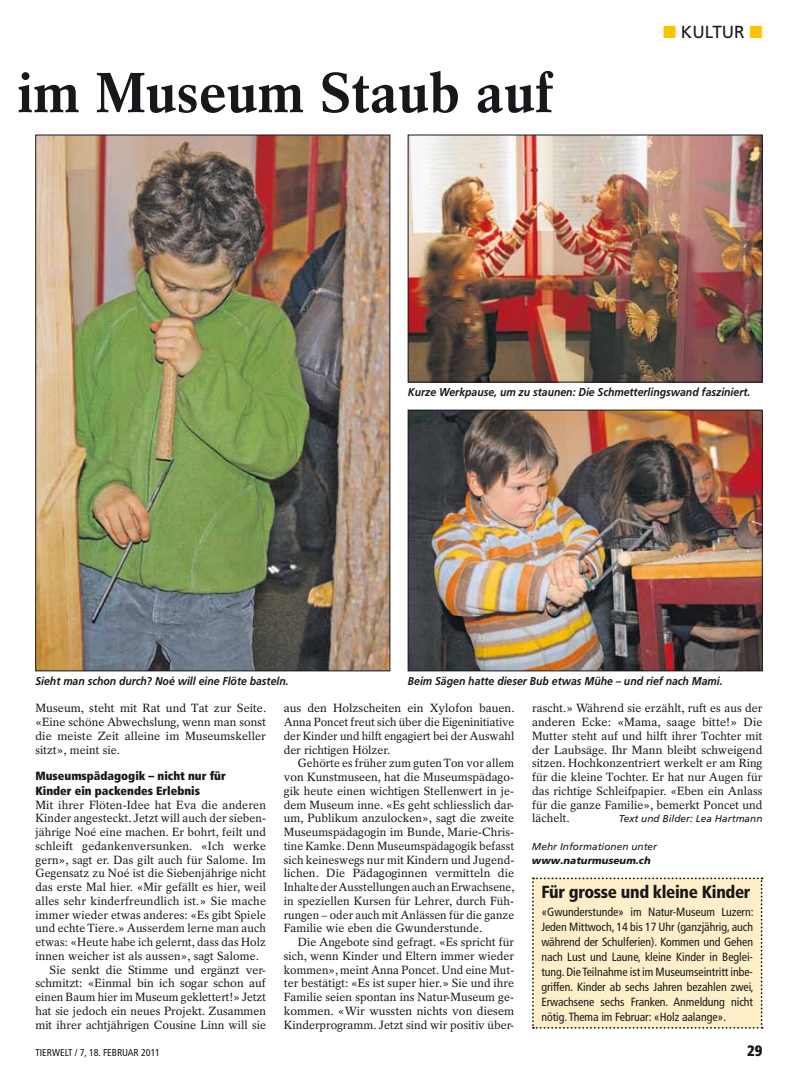
<style>
.page{position:relative;width:798px;height:1081px;background:#fff}
.page>*{position:absolute;margin:0;border:0;box-sizing:border-box;transform-origin:0 0}
.t1{font:700 56.12px "Rotation LT Std";color:#1a171c}
.t2{font:900 condensed 17.5px "Frutiger LT Pro";letter-spacing:-.02em;color:#1a171c}
.t3{font:17.5px "Frutiger LT Pro";color:#1a171c}
.t4{font:900 condensed 15px "Frutiger LT Pro";color:#1a171c}
.t5{font:11.88px/13.8px "Rotation LT Std";letter-spacing:.005em;color:#1a171c;text-align:justify}
.t6{font:condensed 11.88px/15px "Frutiger LT Pro";letter-spacing:-.005em;color:#1a171c;text-align:justify}
.t7{font:900 condensed 11.88px/15px "Frutiger LT Pro";color:#1a171c}
.t8{font:italic 700 11.38px "Frutiger LT Pro";color:#1a171c;scale:.92 1}
.t9{font:italic 10px "Frutiger LT Pro";letter-spacing:.005em;color:#1a171c}
.t10{font:condensed 10px "Frutiger LT Pro";color:#1a171c}
.t11{font:italic 900 10px "Frutiger LT Pro";letter-spacing:.005em;color:#1a171c}
.s1{color:#fcc400}
</style>
<div class="page">
<div style="left:532px;top:877px;width:230px;height:151px;background:#ffefc8"></div>
<img style="left:409px;top:137px;width:351px;height:243px">
<div style="left:407px;top:135px;width:355px;height:247px;border:1px solid #1a171c"></div>
<img style="left:409px;top:412px;width:351px;height:257px">
<div style="left:407px;top:410px;width:355px;height:261px;border:1px solid #1a171c"></div>
<img style="left:37px;top:137px;width:351px;height:532px">
<h1 class="t1" style="left:18px;top:59px;width:537px">im Museum Staub auf</h1>
<h2 class="t3" style="left:662px;top:22px;width:101px"><span class="s1">■</span> KULTUR <span class="s1">■</span></h2>
<p class="t8" style="left:35px;top:674px;width:277px">Sieht man schon durch? Noé will eine Flöte basteln.</p>
<p class="t8" style="left:407px;top:385px;width:373px">Kurze Werkpause, um zu staunen: Die Schmetterlingswand fasziniert.</p>
<p class="t8" style="left:407px;top:674px;width:343px">Beim Sägen hatte dieser Bub etwas Mühe – und rief nach Mami.</p>
<p class="t5" style="left:35px;top:701px;width:232px">Museum, steht mit Rat und Tat zur Seite. «Eine schöne Abwechslung, wenn man sonst die meiste Zeit alleine im Museumskeller sitzt», meint sie.</p>
<p class="t7" style="left:35px;top:768px;width:192px">Museumspädagogik – nicht nur für<br>Kinder ein packendes Erlebnis</p>
<p class="t5" style="left:35px;top:798px;width:232px">Mit ihrer Flöten-Idee hat Eva die anderen</p>
<p class="t5" style="left:35px;top:811px;width:232px">Kinder angesteckt. Jetzt will auch der sieben-</p>
<p class="t5" style="left:35px;top:825px;width:232px">jährige Noé eine machen. Er bohrt, feilt und</p>
<p class="t5" style="left:35px;top:839px;width:232px">schleift gedankenversunken. «Ich werke</p>
<p class="t5" style="left:35px;top:853px;width:232px">gern», sagt er. Das gilt auch für Salome. Im</p>
<p class="t5" style="left:35px;top:866px;width:232px">Gegensatz zu Noé ist die Siebenjährige nicht</p>
<p class="t5" style="left:35px;top:880px;width:232px">das erste Mal hier. «Mir gefällt es hier, weil</p>
<p class="t5" style="left:35px;top:894px;width:232px">alles sehr kinderfreundlich ist.» Sie mache</p>
<p class="t5" style="left:35px;top:908px;width:232px">immer wieder etwas anderes: «Es gibt Spiele</p>
<p class="t5" style="left:35px;top:921px;width:232px">und echte Tiere.» Ausserdem lerne man auch</p>
<p class="t5" style="left:35px;top:935px;width:232px">etwas: «Heute habe ich gelernt, dass das Holz</p>
<p class="t5" style="left:35px;top:949px;width:225px">innen weicher ist als aussen», sagt Salome.</p>
<p class="t5" style="left:50px;top:963px;width:218px">Sie senkt die Stimme und ergänzt ver-</p>
<p class="t5" style="left:35px;top:976px;width:232px">schmitzt: «Einmal bin ich sogar schon auf</p>
<p class="t5" style="left:35px;top:990px;width:232px">einen Baum hier im Museum geklettert!» Jetzt</p>
<p class="t5" style="left:35px;top:1004px;width:232px">hat sie jedoch ein neues Projekt. Zusammen</p>
<p class="t5" style="left:35px;top:1018px;width:232px">mit ihrer achtjährigen Cousine Linn will sie</p>
<p class="t5" style="left:283px;top:701px;width:232px">aus den Holzscheiten ein Xylofon bauen.<br>Anna Poncet freut sich über die Eigeninitiative der Kinder und hilft engagiert bei der Auswahl der richtigen Hölzer.</p>
<p class="t5" style="left:283px;top:756px;width:232px;text-indent:14px">Gehörte es früher zum guten Ton vor allem von Kunstmuseen, hat die Museumspädago&shy;gik heute einen wichtigen Stellenwert in je&shy;dem Museum inne. «Es geht schliesslich dar&shy;um, Publikum anzulocken», sagt die zweite Museumspädagogin im Bunde, Marie-Chris&shy;tine Kamke. Denn Museumspädagogik befasst sich keineswegs nur mit Kindern und Jugend&shy;lichen. Die Pädagoginnen vermitteln die Inhalte der Ausstellungen auch an Erwachsene, in speziellen Kursen für Lehrer, durch Füh&shy;rungen – oder auch mit Anlässen für die ganze Familie wie eben die Gwunderstunde.</p>
<p class="t5" style="left:283px;top:935px;width:232px;text-indent:14px">Die Angebote sind gefragt. «Es spricht für sich, wenn Kinder und Eltern immer wieder kommen», meint Anna Poncet. Und eine Mut&shy;ter bestätigt: «Es ist super hier.» Sie und ihre Familie seien spontan ins Natur-Museum ge&shy;kommen. «Wir wussten nichts von diesem Kinderprogramm. Jetzt sind wir positiv über-</p>
<p class="t5" style="left:531px;top:701px;width:232px">rascht.» Während sie erzählt, ruft es aus der anderen Ecke: «Mama, saage bitte!» Die Mutter steht auf und hilft ihrer Tochter mit der Laubsäge. Ihr Mann bleibt schweigend sitzen. Hochkonzentriert werkelt er am Ring für die kleine Tochter. Er hat nur Augen für das richtige Schleifpapier. «Eben ein Anlass für die ganze Familie», bemerkt Poncet und lächelt.</p>
<p class="t9" style="left:618px;top:813px;width:145px">Text und Bilder: Lea Hartmann</p>
<p class="t9" style="left:531px;top:840px;width:127px">Mehr Informationen unter</p>
<p class="t11" style="left:531px;top:854px;width:120px">www.naturmuseum.ch</p>
<h2 class="t2" style="left:541px;top:881px;width:211px">Für grosse und kleine Kinder</h2>
<p class="t6" style="left:541px;top:905px;width:214px">«Gwunderstunde» im Natur-Museum Luzern:<br>Jeden Mittwoch, 14 bis 17 Uhr (ganzjährig, auch während der Schulferien). Kommen und Gehen nach Lust und Laune, kleine Kinder in Beglei&shy;tung. Die Teilnahme ist im Museumseintritt inbe&shy;griffen. Kinder ab sechs Jahren bezahlen zwei, Erwachsene sechs Franken. Anmeldung nicht nötig. Thema im Februar: «Holz aalange».</p>
<p class="t10" style="left:35px;top:1047px;width:126px">TIERWELT / 7, 18. februar 2011</p>
<p class="t4" style="left:747px;top:1041px;width:17px">29</p>
</div>
